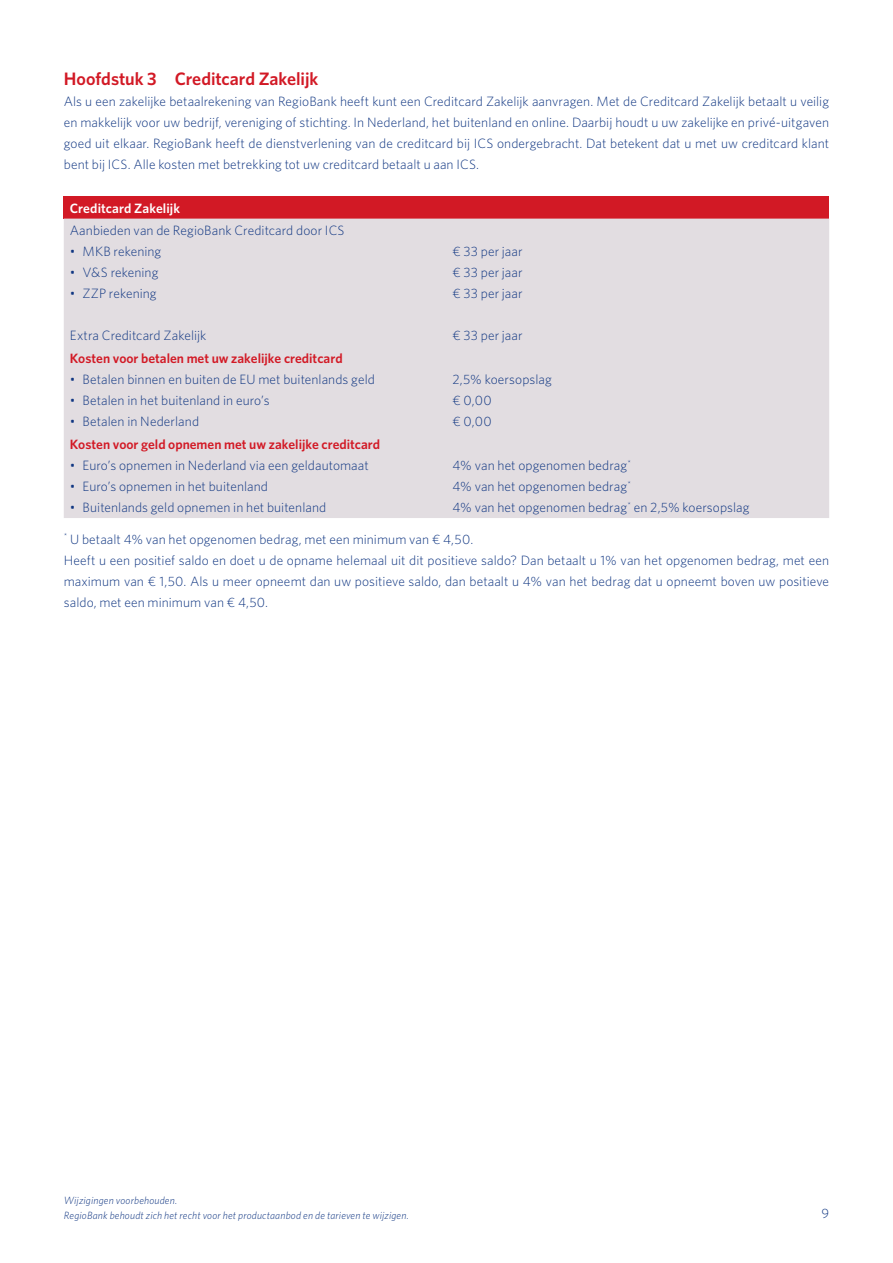
<style>
.page{position:relative;width:893px;height:1263px;background:#fff}
.page>*{position:absolute;margin:0;border:0;box-sizing:border-box;transform-origin:0 0}
.t1{font:600 18px "Whitney";color:#d21925}
.t2{font:300 13.5px/21px "Whitney";letter-spacing:.005em;color:#103682}
.t3{font:600 13.5px "Whitney";color:#d21925}
.t4{font:600 13.5px "Whitney";letter-spacing:.01em;color:#fff}
.t5{font:italic 300 10.5px/15px "Whitney";letter-spacing:.015em;color:#103682}
</style>
<div class="page">
<div style="left:64px;top:196px;width:765px;height:23px;background:#d21925"></div>
<div style="left:64px;top:219px;width:765px;height:299px;background:#e2dde1"></div>
<h1 class="t1" style="left:64px;top:67px;width:256px">Hoofdstuk 3 Creditcard Zakelijk</h1>
<p class="t2" style="left:64px;top:90px;width:767px;text-align:justify">Als u een zakelijke betaalrekening van RegioBank heeft kunt een Creditcard Zakelijk aanvragen. Met de Creditcard Zakelijk betaalt u veilig en makkelijk voor uw bedrijf, vereniging of stichting. In Nederland, het buitenland en online. Daarbij houdt u uw zakelijke en privé-uitgaven goed uit elkaar. RegioBank heeft de dienstverlening van de creditcard bij ICS ondergebracht. Dat betekent dat u met uw creditcard klant bent bij ICS. Alle kosten met betrekking tot uw creditcard betaalt u aan ICS.</p>
<p class="t4" style="left:70px;top:199px;width:112px">Creditcard Zakelijk</p>
<p class="t2" style="left:70px;top:220px;width:276px">Aanbieden van de RegioBank Creditcard door ICS</p>
<p class="t2" style="left:70px;top:241px;width:93px">• MKB rekening</p>
<p class="t2" style="left:70px;top:262px;width:90px">• V&amp;S rekening</p>
<p class="t2" style="left:70px;top:283px;width:88px">• ZZP rekening</p>
<p class="t2" style="left:70px;top:325px;width:138px">Extra Creditcard Zakelijk</p>
<p class="t2" style="left:452px;top:241px;width:72px;text-align:justify">€ 33 per jaar € 33 per jaar € 33 per jaar</p>
<p class="t2" style="left:452px;top:325px;width:72px">€ 33 per jaar</p>
<p class="t3" style="left:70px;top:350px;width:274px">Kosten voor betalen met uw zakelijke creditcard</p>
<p class="t2" style="left:70px;top:369px;width:307px">• Betalen binnen en buiten de EU met buitenlands geld</p>
<p class="t2" style="left:70px;top:390px;width:201px">• Betalen in het buitenland in euro’s</p>
<p class="t2" style="left:70px;top:411px;width:131px">• Betalen in Nederland</p>
<p class="t2" style="left:452px;top:369px;width:101px">2,5% koersopslag € 0,00<br>€ 0,00</p>
<p class="t3" style="left:70px;top:435px;width:312px">Kosten voor geld opnemen met uw zakelijke creditcard</p>
<p class="t2" style="left:70px;top:454px;width:300px">• Euro’s opnemen in Nederland via een geldautomaat</p>
<p class="t2" style="left:70px;top:475px;width:200px">• Euro’s opnemen in het buitenland</p>
<p class="t2" style="left:70px;top:496px;width:258px">• Buitenlands geld opnemen in het buitenland</p>
<p class="t2" style="left:452px;top:454px;width:299px">4% van het opgenomen bedrag<sup>*<br></sup>4% van het opgenomen bedrag<sup>*<br></sup>4% van het opgenomen bedrag<sup>*</sup> en 2,5% koersopslag</p>
<p class="t2" style="left:64px;top:528px;width:767px"><sup>*</sup> U betaalt 4% van het opgenomen bedrag, met een minimum van € 4,50.<br>Heeft u een positief saldo en doet u de opname helemaal uit dit positieve saldo? Dan betaalt u 1% van het opgenomen bedrag, met een maximum van € 1,50. Als u meer opneemt dan uw positieve saldo, dan betaalt u 4% van het bedrag dat u opneemt boven uw positieve saldo, met een minimum van € 4,50.</p>
<p class="t5" style="left:64px;top:1192px;width:347px">Wijzigingen voorbehouden.<br>RegioBank behoudt zich het recht voor het productaanbod en de tarieven te wijzigen.</p>
<p class="t2" style="left:821px;top:1203px;width:9px">9</p>
</div>
